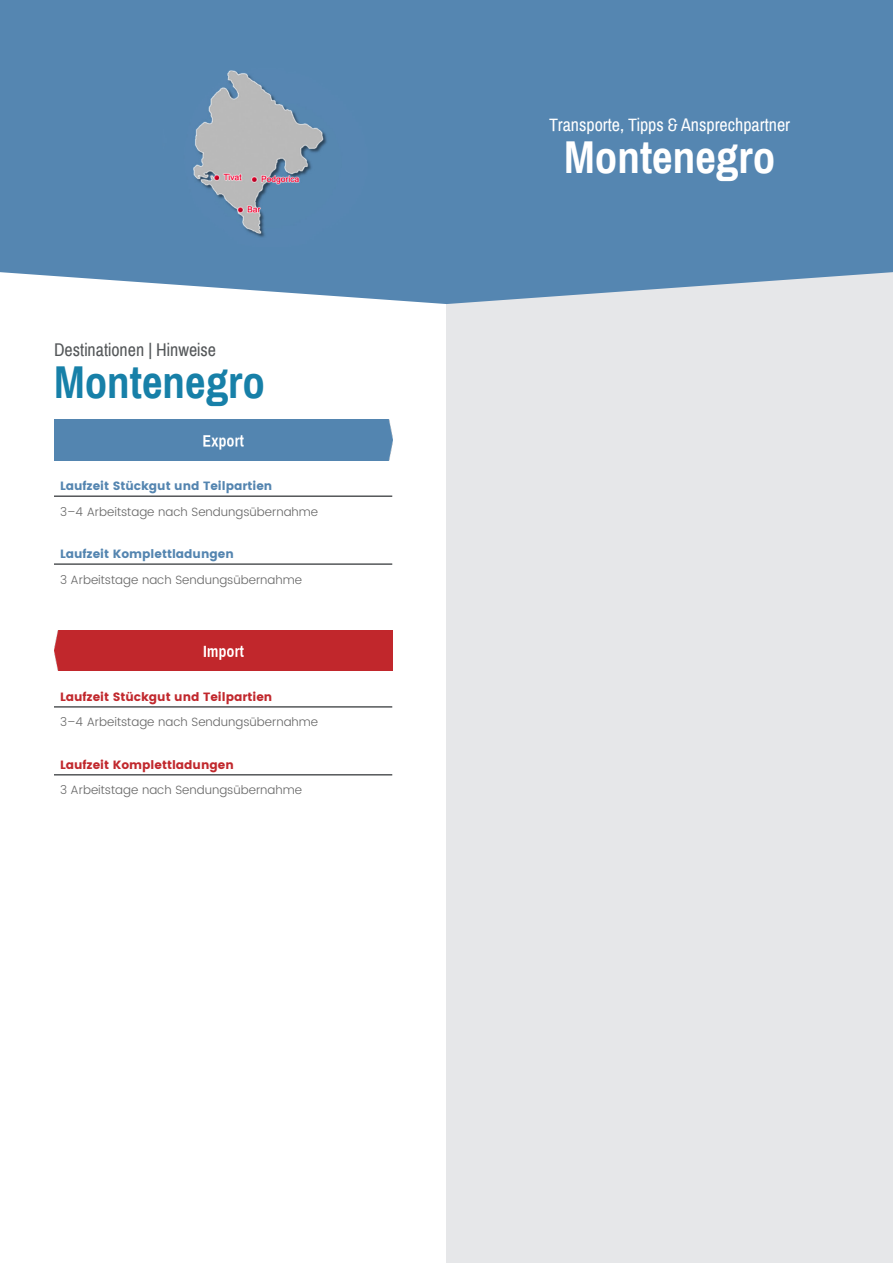
<style>
.page{position:relative;width:893px;height:1263px;background:#fff}
.page>*{position:absolute;margin:0;border:0;box-sizing:border-box;transform-origin:0 0}
.t1{font:700 45px "Archivo Narrow";color:#fff}
.t2{font:700 45px "Archivo Narrow";color:#1780a8}
.t3{font:18px "Archivo Narrow";color:#fff}
.t4{font:18px "Archivo Narrow";color:#545759}
.t5{font:300 12px "Poppins";color:#666}
.t6{font:12px "Poppins";color:#5485b0}
.t7{font:12px "Poppins";color:#c1282d}
</style>
<div class="page">
<div style="left:446px;top:166px;width:447px;height:1097px;background:#e6e7e9"></div>
<img style="left:0;top:0;width:893px;height:304px">
<hr style="left:54px;top:495px;width:338px;height:2px;background:#545759">
<hr style="left:54px;top:563px;width:338px;height:2px;background:#545759">
<hr style="left:54px;top:706px;width:338px;height:2px;background:#545759">
<hr style="left:54px;top:774px;width:338px;height:1px;background:#545759">
<div style="left:54px;top:630px;width:338px;height:41px;background:#c1272c"></div>
<div style="left:54px;top:419px;width:338px;height:41px;background:#5385b0"></div>
<h2 class="t4" style="left:54px;top:339px;width:164px">Destinationen | Hinweise</h2>
<h1 class="t2" style="left:54px;top:355px;width:213px">Montenegro</h1>
<p class="t6" style="left:60px;top:479px;width:214px">Laufzeit Stückgut und Teilpartien</p>
<p class="t5" style="left:60px;top:503px;width:260px">3–4 Arbeitstage nach Sendungsübernahme</p>
<p class="t6" style="left:60px;top:547px;width:175px">Laufzeit Komplettladungen</p>
<p class="t5" style="left:60px;top:571px;width:244px">3 Arbeitstage nach Sendungsübernahme</p>
<p class="t7" style="left:60px;top:690px;width:214px">Laufzeit Stückgut und Teilpartien</p>
<p class="t5" style="left:60px;top:713px;width:260px">3–4 Arbeitstage nach Sendungsübernahme</p>
<p class="t7" style="left:60px;top:758px;width:175px">Laufzeit Komplettladungen</p>
<p class="t5" style="left:60px;top:781px;width:244px">3 Arbeitstage nach Sendungsübernahme</p>
<h2 class="t3" style="left:549px;top:114px;width:242px">Transporte, Tipps &amp; Ansprechpartner</h2>
<h1 class="t1" style="left:564px;top:130px;width:213px">Montenegro</h1>
</div>
